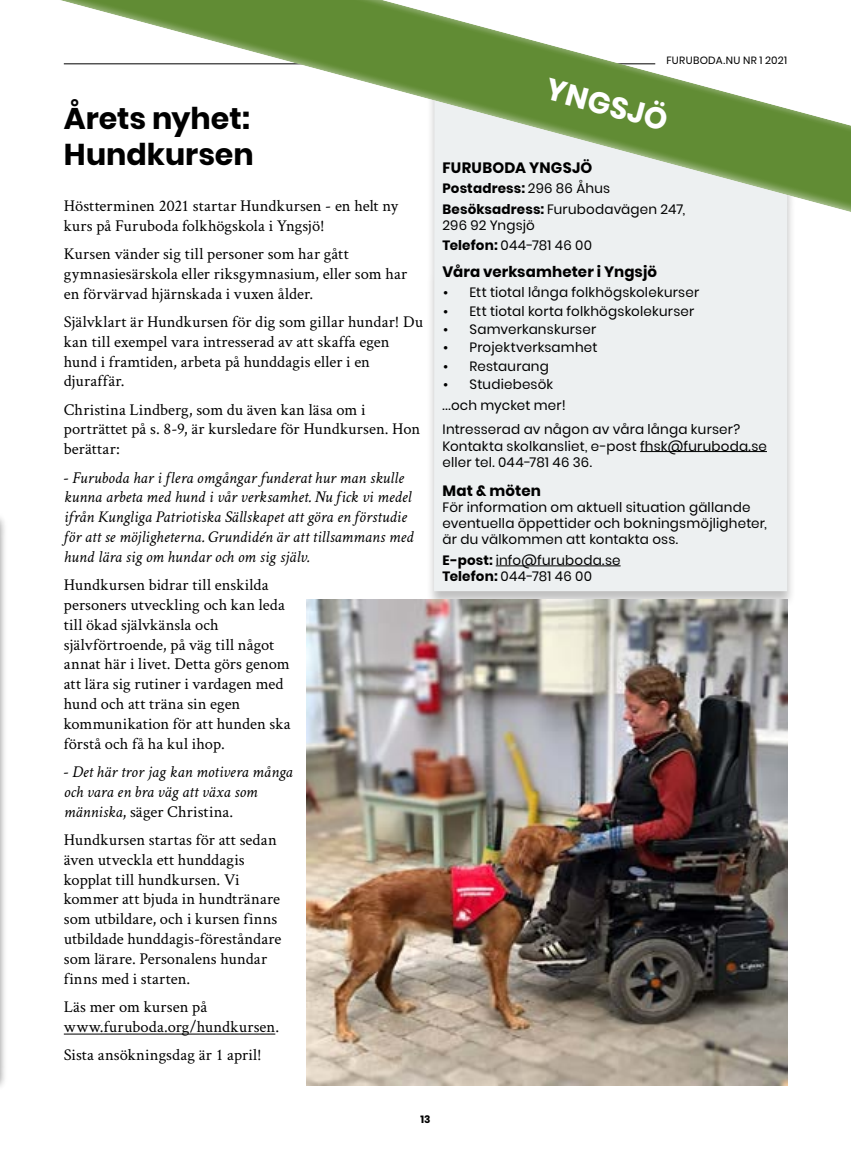
<style>
.page{position:relative;width:851px;height:1149px;background:#fff}
.page>*{position:absolute;margin:0;border:0;box-sizing:border-box;transform-origin:0 0}
.t1{font:700 30px/36px "Poppins";color:#000}
.t2{font:700 30px "Poppins";color:#fff}
.t3{font:16.5px/19.8px "Crimson Text";letter-spacing:.005em;color:#000}
.t4{font:italic 16.5px/19.8px "Crimson Text";color:#000}
.t5{font:700 15px "Poppins";letter-spacing:.01em;color:#000}
.t6{font:13.5px/16.2px "Poppins";letter-spacing:.015em;color:#000}
.t7{font:10.5px "Poppins";letter-spacing:.03em;color:#000}
.t8{font:700 10.5px "Poppins";color:#000}
.s1{font-style:normal}
.s2{font-weight:700}
.s3{font-family:"Crimson Text";font-size:16.5px}
</style>
<div class="page">
<div style="left:426px;top:55px;width:369px;height:552px;background:#000;opacity:.25"></div>
<div style="left:434px;top:221px;width:353px;height:370px;background:#edf0f1"></div>
<hr style="left:640px;top:451px;width:126px;height:1px;background:#000">
<hr style="left:495px;top:565px;width:125px;height:1px;background:#000">
<svg style="left:61px;top:0;width:789px;height:221px"></svg>
<hr style="left:64px;top:1033px;width:211px;height:1px;background:#000">
<div style="left:0;top:513px;width:7px;height:577px;background:#000;opacity:.5"></div>
<img style="left:0;top:536px;width:1px;height:561px">
<img style="left:306px;top:599px;width:481px;height:485px">
<h1 class="t1" style="left:64px;top:101px;width:191px">Årets nyhet:<br>Hundkursen</h1>
<p class="t3" style="left:64px;top:195px;width:336px">Höstterminen 2021 startar Hundkursen - en helt ny kurs på Furuboda folkhögskola i Yngsjö!</p>
<p class="t3" style="left:64px;top:243px;width:345px">Kursen vänder sig till personer som har gått gymnasiesärskola eller riksgymnasium, eller som har en förvärvad hjärnskada i vuxen ålder.</p>
<p class="t3" style="left:64px;top:311px;width:361px">Självklart är Hundkursen för dig som gillar hundar! Du kan till exempel vara intresserad av att skaffa egen hund i framtiden, arbeta på hunddagis eller i en djuraffär.</p>
<p class="t3" style="left:64px;top:399px;width:358px">Christina Lindberg, som du även kan läsa om i porträttet på s. 8-9, är kursledare för Hundkursen. Hon berättar:</p>
<p class="t4" style="left:64px;top:467px;width:351px">- Furuboda har i flera omgångar funderat hur man skulle kunna arbeta med hund i vår verksamhet. Nu fick vi medel ifrån Kungliga Patriotiska Sällskapet att göra en förstudie för att se möjligheterna. Grundidén är att tillsammans med hund lära sig om hundar och om sig själv.</p>
<p class="t3" style="left:64px;top:574px;width:228px">Hundkursen bidrar till enskilda personers utveckling och kan leda till ökad självkänsla och självförtroende, på väg till något annat här i livet. Detta görs genom att lära sig rutiner i vardagen med hund och att träna sin egen kommunikation för att hunden ska förstå och få ha kul ihop.</p>
<p class="t4" style="left:64px;top:761px;width:230px">- Det här tror jag kan motivera många och vara en bra väg att växa som människa<span class="s1">, säger Christina.</span></p>
<p class="t3" style="left:64px;top:829px;width:219px">Hundkursen startas för att sedan även utveckla ett hunddagis kopplat till hundkursen. Vi kommer att bjuda in hundtränare som utbildare, och i kursen finns utbildade hunddagis-föreståndare som lärare. Personalens hundar finns med i starten.</p>
<p class="t3" style="left:64px;top:995px;width:217px">Läs mer om kursen på www.furuboda.org/hundkursen.</p>
<p class="t3" style="left:64px;top:1044px;width:199px">Sista ansökningsdag är 1 april!</p>
<p class="t7" style="left:666px;top:54px;width:122px">FURUBODA.NU NR 1 2021</p>
<h1 class="t2" style="left:551px;top:71px;width:126px;rotate:15deg">YNGSJÖ</h1>
<p class="t5" style="left:442px;top:159px;width:151px">FURUBODA YNGSJÖ</p>
<p class="t6" style="left:442px;top:178px;width:244px;line-height:20.4px"><span class="s2">Postadress:</span> 296 86 Åhus<br><span class="s2">Besöksadress:</span> Furubodavägen 247,</p>
<p class="t6" style="left:442px;top:215px;width:151px;line-height:20.4px">296 92 Yngsjö<br><span class="s2">Telefon:</span> 044-781 46 00</p>
<p class="t5" style="left:442px;top:263px;width:216px">Våra verksamheter i Yngsjö</p>
<p class="t6" style="left:442px;top:284px;width:258px"><span class="s3">•</span> Ett tiotal långa folkhögskolekurser</p>
<p class="t6" style="left:442px;top:303px;width:253px"><span class="s3">•</span> Ett tiotal korta folkhögskolekurser</p>
<p class="t6" style="left:442px;top:321px;width:155px"><span class="s3">•</span> Samverkanskurser</p>
<p class="t6" style="left:442px;top:339px;width:156px"><span class="s3">•</span> Projektverksamhet</p>
<p class="t6" style="left:442px;top:358px;width:108px"><span class="s3">•</span> Restaurang</p>
<p class="t6" style="left:442px;top:374px;width:125px;line-height:20.4px"><span class="s3">•</span> Studiebesök ...och mycket mer!</p>
<p class="t6" style="left:442px;top:421px;width:326px">Intresserad av någon av våra långa kurser?<br>Kontakta skolkansliet, e-post fhsk@furuboda.se eller tel. 044-781 46 36.</p>
<p class="t5" style="left:442px;top:481px;width:100px">Mat &amp; möten</p>
<p class="t6" style="left:442px;top:499px;width:326px">För information om aktuell situation gällande eventuella öppettider och bokningsmöjligheter, är du välkommen att kontakta oss.</p>
<p class="t6" style="left:442px;top:552px;width:179px"><span class="s2">E-post:</span> info@furuboda.se<br><span class="s2">Telefon:</span> 044-781 46 00</p>
<p class="t8" style="left:420px;top:1112px;width:12px">13</p>
</div>
